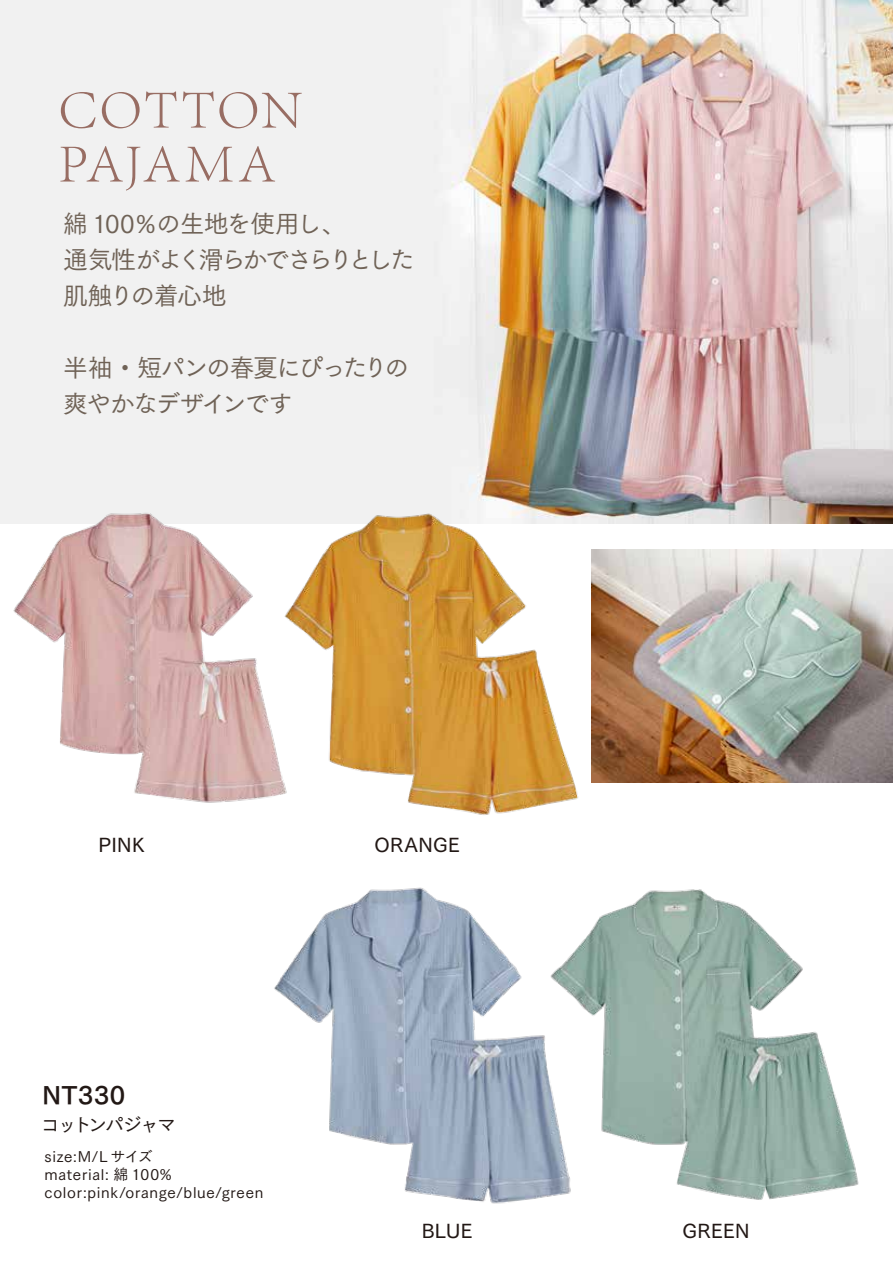
<style>
.page{position:relative;width:893px;height:1263px;background:#fff}
.page>*{position:absolute;margin:0;border:0;box-sizing:border-box;transform-origin:0 0}
.t1{font:300 55.5px/54px "Adobe Song Std";letter-spacing:.035em;color:#986d63}
.t2{font:24.75px/36px "Tsuku Go Pro M";letter-spacing:-.075em;color:#6f6256}
.t3{font:24px "Tsuku Go Pro B";letter-spacing:.02em;color:#221815}
.t4{font:19.5px "Tsuku Go Pro D";letter-spacing:.02em;color:#221815}
.t5{font:19.5px "Tsuku Go Pro M";letter-spacing:-.135em;color:#221815}
.t6{font:15px/18px "Tsuku Go Pro M";letter-spacing:.045em;color:#221815}
</style>
<div class="page">
<img style="left:0;top:0;width:893px;height:524px">
<img style="left:601px;top:889px;width:258px;height:311px">
<img style="left:274px;top:887px;width:327px;height:317px">
<img style="left:333px;top:482px;width:268px;height:333px">
<img style="left:0;top:477px;width:333px;height:326px">
<img style="left:591px;top:550px;width:302px;height:233px">
<h1 class="t1" style="left:58px;top:82px;width:246px">COTTON<br>PAJAMA</h1>
<p class="t2" style="left:63px;top:203px;width:353px">綿 100％の生地を使用し、<br>通気性がよく滑らかでさらりとした肌触りの着心地</p>
<p class="t2" style="left:63px;top:347px;width:347px">半袖・短パンの春夏にぴったりの爽やかなデザインです</p>
<p class="t4" style="left:98px;top:828px;width:47px">PINK</p>
<p class="t4" style="left:374px;top:828px;width:87px">ORANGE</p>
<p class="t3" style="left:43px;top:1074px;width:84px">NT330</p>
<p class="t5" style="left:41px;top:1108px;width:137px">コットンパジャマ</p>
<p class="t6" style="left:45px;top:1145px;width:220px">size:M/L サイズ<br>material: 綿 100% color:pink/orange/blue/green</p>
<p class="t4" style="left:422px;top:1214px;width:52px">BLUE</p>
<p class="t4" style="left:683px;top:1214px;width:68px">GREEN</p>
</div>
